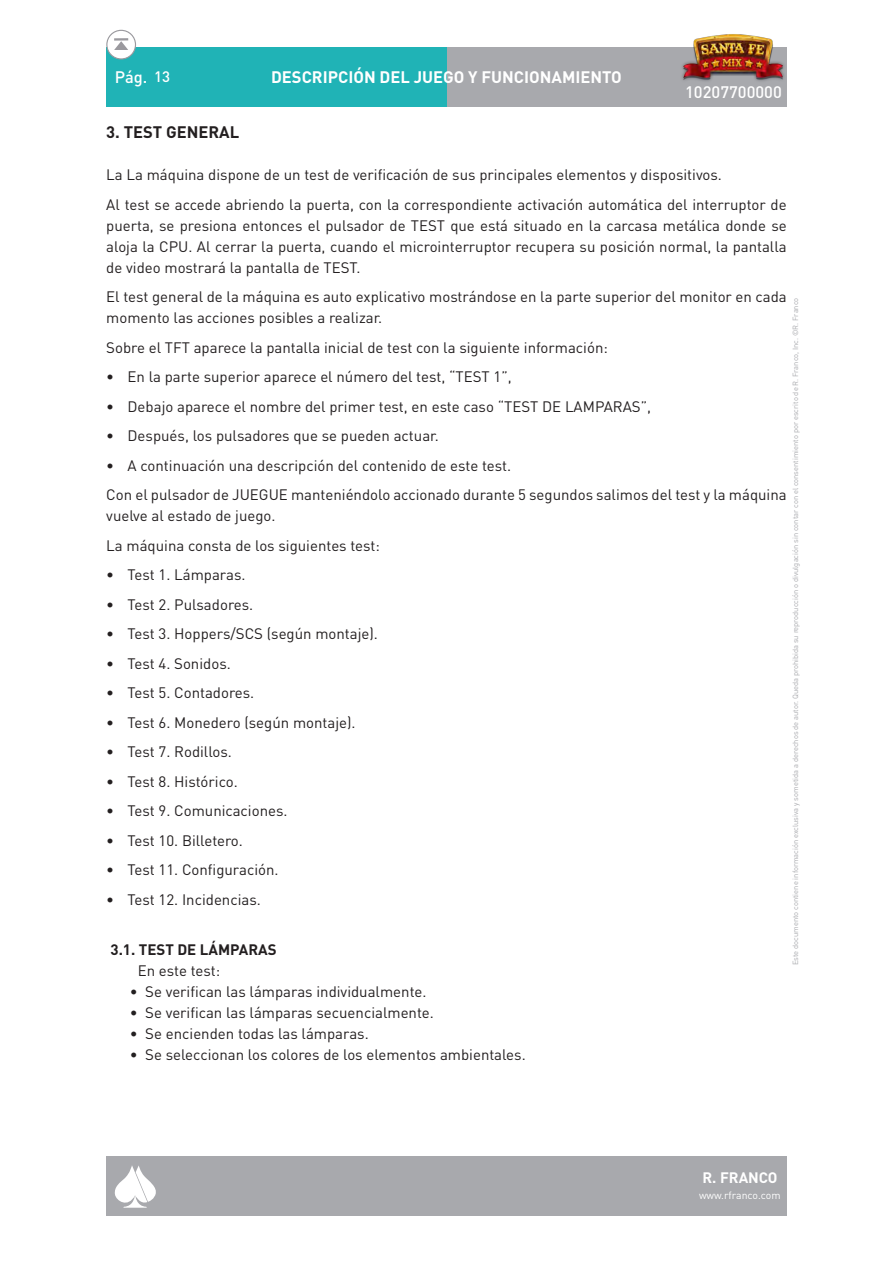
<style>
.page{position:relative;width:893px;height:1263px;background:#fff}
.page>*{position:absolute;margin:0;border:0;box-sizing:border-box;transform-origin:0 0}
.ENCABEZADO_HOJAS_DIN{font:700 16.5px "DIN Pro";color:#fff}
.t1{font:500 16.5px "DIN Pro";color:#fff}
.TITULO_DIN_BOLD{font:700 16.5px "DIN Pro";color:#231f20}
.FLUIDO_DIN_REG{font:15px/21px "DIN Pro";color:#231f20}
.SUBTITULO_1_DIN_BOLD{font:700 15px "DIN Pro";color:#231f20}
.t2{font:700 15px "DIN Pro";color:#fff}
.t3{font:10.5px "DIN Pro";color:#fff}
.t4{font:7.5px "DIN Pro";color:#a8a9ad}
.s1{font-size:15px}
</style>
<div class="page">
<div style="left:106px;top:47px;width:681px;height:59px;background:#a8a9ad"></div>
<div style="left:106px;top:1157px;width:681px;height:59px;background:#a8a9ad"></div>
<svg style="left:115px;top:1166px;width:41px;height:42px"></svg>
<div style="left:106px;top:47px;width:340px;height:59px;background:#20b3b6"></div>
<img style="left:682px;top:34px;width:102px;height:47px">
<div style="left:107px;top:30px;width:28px;height:29px;background:#fff;border-radius:50%"></div>
<div style="left:106px;top:30px;width:30px;height:30px;border:1px solid #9a999e;border-radius:50%"></div>
<svg style="left:114px;top:41px;width:14px;height:9px"></svg>
<hr style="left:114px;top:38px;width:14px;height:3px;background:#9a999e">
<p class="t1" style="left:115px;top:66px;width:57px">Pág. <span class="s1">13</span></p>
<p class="ENCABEZADO_HOJAS_DIN" style="left:271px;top:66px;width:352px">DESCRIPCIÓN DEL JUEGO Y FUNCIONAMIENTO</p>
<p class="t1" style="left:685px;top:81px;width:98px">10207700000</p>
<p class="TITULO_DIN_BOLD" style="left:106px;top:121px;width:134px">3. TEST GENERAL</p>
<p class="FLUIDO_DIN_REG" style="left:106px;top:164px;width:617px">La La máquina dispone de un test de verificación de sus principales elementos y dispositivos.</p>
<p class="FLUIDO_DIN_REG" style="left:106px;top:193px;width:682px;text-align:justify">Al test se accede abriendo la puerta, con la correspondiente activación automática del interruptor de puerta, se presiona entonces el pulsador de TEST que está situado en la carcasa metálica donde se aloja la CPU. Al cerrar la puerta, cuando el microinterruptor recupera su posición normal, la pantalla de video mostrará la pantalla de TEST.</p>
<p class="FLUIDO_DIN_REG" style="left:106px;top:286px;width:682px">El test general de la máquina es auto explicativo mostrándose en la parte superior del monitor en cada momento las acciones posibles a realizar.</p>
<p class="FLUIDO_DIN_REG" style="left:106px;top:336px;width:503px">Sobre el TFT aparece la pantalla inicial de test con la siguiente información:</p>
<p class="FLUIDO_DIN_REG" style="left:106px;top:366px;width:407px">• En la parte superior aparece el número del test, “TEST 1”,</p>
<p class="FLUIDO_DIN_REG" style="left:106px;top:395px;width:546px">• Debajo aparece el nombre del primer test, en este caso “TEST DE LAMPARAS”,</p>
<p class="FLUIDO_DIN_REG" style="left:106px;top:425px;width:334px">• Después, los pulsadores que se pueden actuar.</p>
<p class="FLUIDO_DIN_REG" style="left:106px;top:454px;width:406px">• A continuación una descripción del contenido de este test.</p>
<p class="FLUIDO_DIN_REG" style="left:106px;top:484px;width:682px">Con el pulsador de JUEGUE manteniéndolo accionado durante 5 segundos salimos del test y la máquina vuelve al estado de juego.</p>
<p class="FLUIDO_DIN_REG" style="left:106px;top:534px;width:275px">La máquina consta de los siguientes test:</p>
<p class="FLUIDO_DIN_REG" style="left:106px;top:564px;width:141px">• Test 1. Lámparas.</p>
<p class="FLUIDO_DIN_REG" style="left:106px;top:593px;width:148px">• Test 2. Pulsadores.</p>
<p class="FLUIDO_DIN_REG" style="left:106px;top:623px;width:273px">• Test 3. Hoppers/SCS (según montaje).</p>
<p class="FLUIDO_DIN_REG" style="left:106px;top:652px;width:126px">• Test 4. Sonidos.</p>
<p class="FLUIDO_DIN_REG" style="left:106px;top:682px;width:149px">• Test 5. Contadores.</p>
<p class="FLUIDO_DIN_REG" style="left:106px;top:711px;width:251px">• Test 6. Monedero (según montaje).</p>
<p class="FLUIDO_DIN_REG" style="left:106px;top:741px;width:127px">• Test 7. Rodillos.</p>
<p class="FLUIDO_DIN_REG" style="left:106px;top:770px;width:133px">• Test 8. Histórico.</p>
<p class="FLUIDO_DIN_REG" style="left:106px;top:800px;width:183px">• Test 9. Comunicaciones.</p>
<p class="FLUIDO_DIN_REG" style="left:106px;top:829px;width:138px">• Test 10. Billetero.</p>
<p class="FLUIDO_DIN_REG" style="left:106px;top:859px;width:174px">• Test 11. Configuración.</p>
<p class="FLUIDO_DIN_REG" style="left:106px;top:888px;width:156px">• Test 12. Incidencias.</p>
<p class="SUBTITULO_1_DIN_BOLD" style="left:111px;top:940px;width:168px">3.1. TEST DE LÁMPARAS</p>
<p class="FLUIDO_DIN_REG" style="left:138px;top:960px;width:84px">En este test:</p>
<p class="FLUIDO_DIN_REG" style="left:130px;top:981px;width:298px">• Se verifican las lámparas individualmente.</p>
<p class="FLUIDO_DIN_REG" style="left:130px;top:1002px;width:306px">• Se verifican las lámparas secuencialmente.</p>
<p class="FLUIDO_DIN_REG" style="left:130px;top:1023px;width:240px">• Se encienden todas las lámparas.</p>
<p class="FLUIDO_DIN_REG" style="left:130px;top:1044px;width:397px">• Se seleccionan los colores de los elementos ambientales.</p>
<p class="t4" style="left:790px;top:965px;width:669px;rotate:-90deg">Este documento contiene información exclusiva y sometida a derechos de autor. Queda prohibida su reproducción o divulgación sin contar con el consentimiento por escrito de R. Franco, Inc. ©R. Franco</p>
<p class="t2" style="left:702px;top:1167px;width:76px">R. FRANCO</p>
<p class="t3" style="left:699px;top:1188px;width:83px">www.rfranco.com</p>
</div>
